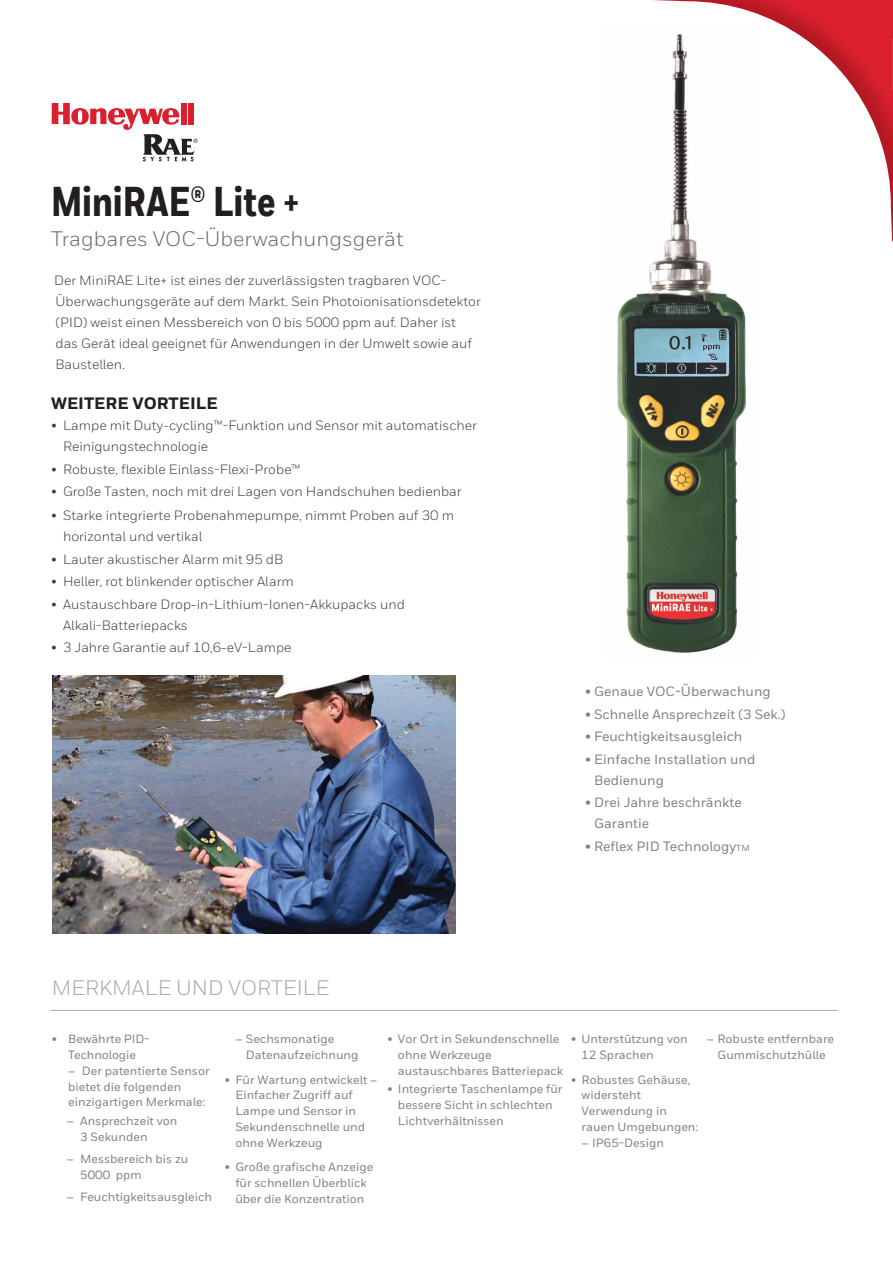
<style>
.page{position:relative;width:893px;height:1263px;background:#fff}
.page>*{position:absolute;margin:0;border:0;box-sizing:border-box;transform-origin:0 0}
.Paragraph_Style1{font:800 41.7px "Honeywell Cond";color:#231f20}
.Paragraph_Style2{font:21px "Honeywell Sans";color:#6c6d6f}
.Paragraph_Style6{font:21px "Honeywell Sans";color:#a7a9ac}
.Paragraph_Style4{font:800 16.5px "Honeywell Sans";color:#231f20}
.Paragraph_Style1-2{font:13.5px/21px "Honeywell Sans";color:#404041}
.Paragraph_Style3{font:13.5px/21px "Honeywell Sans";color:#404041}
.Paragraph_Style1-3{font:500 13.5px/21px "Honeywell Sans";color:#808285}
.Paragraph_Style5{font:13.5px/21px "Honeywell Sans";color:#404041}
.Paragraph_Style6-2{font:13.5px "Honeywell Sans";color:#404041}
.Paragraph_Style6-3{font:500 13.5px "Honeywell Sans";color:#808285}
.Paragraph_Style7{font:500 12px/15.8px "Honeywell Sans";color:#808285}
.Paragraph_Style10{font:500 12px/15.8px "Honeywell Sans";color:#808285}
.Paragraph_Style13{font:500 12px/15.8px "Honeywell Sans";color:#808285}
.Paragraph_Style15{font:500 12px/15.8px "Honeywell Sans";color:#808285}
.Paragraph_Style11{font:500 12px/15.8px "Honeywell Sans";color:#808285;text-align:center}
.Paragraph_Style16{font:500 12px/15.8px "Honeywell Sans";color:#808285;text-align:center}
.Paragraph_Style9{font:500 12px/15.8px "Honeywell Sans";color:#808285}
.Paragraph_Style14{font:500 12px/15.8px "Honeywell Sans";color:#808285}
.s1{font-size:8.85px}
</style>
<div class="page">
<svg style="left:52px;top:103px;width:146px;height:58px"></svg>
<hr style="left:51px;top:1010px;width:787px;height:1px;background:#a7a9ac">
<img style="left:617px;top:39px;width:129px;height:614px">
<img style="left:653px;top:0;width:239px;height:39px">
<img style="left:803px;top:38px;width:89px;height:51px">
<img style="left:854px;top:89px;width:38px;height:148px">
<img style="left:52px;top:675px;width:404px;height:258px">
<p class="Paragraph_Style1" style="left:51px;top:176px;width:250px">MiniRAE® Lite +</p>
<p class="Paragraph_Style2" style="left:51px;top:226px;width:354px">Tragbares VOC-Überwachungsgerät</p>
<p class="Paragraph_Style3" style="left:54px;top:270px;width:428px">Der MiniRAE Lite+ ist eines der zuverlässigsten tragbaren VOC-Überwachungsgeräte auf dem Markt. Sein Photoionisationsdetektor (PID) weist einen Messbereich von 0 bis 5000 ppm auf. Daher ist<br>das Gerät ideal geeignet für Anwendungen in der Umwelt sowie auf Baustellen.</p>
<p class="Paragraph_Style4" style="left:51px;top:393px;width:168px">WEITERE VORTEILE</p>
<p class="Paragraph_Style1-2" style="left:63px;top:415px;width:415px;text-indent:-12px">• Lampe mit Duty-cycling™-Funktion und Sensor mit automatischer<br>Reinigungstechnologie</p>
<p class="Paragraph_Style1-2" style="left:51px;top:459px;width:251px">• Robuste, flexible Einlass-Flexi-Probe™</p>
<p class="Paragraph_Style1-2" style="left:51px;top:481px;width:412px">• Große Tasten, noch mit drei Lagen von Handschuhen bedienbar</p>
<p class="Paragraph_Style5" style="left:63px;top:505px;width:392px;text-indent:-12px">• Starke integrierte Probenahmepumpe, nimmt Proben auf 30 m horizontal und vertikal</p>
<p class="Paragraph_Style1-2" style="left:51px;top:549px;width:234px">• Lauter akustischer Alarm mit 95 dB</p>
<p class="Paragraph_Style1-2" style="left:51px;top:571px;width:244px">• Heller, rot blinkender optischer Alarm</p>
<p class="Paragraph_Style1-2" style="left:63px;top:594px;width:343px;text-indent:-12px">• Austauschbare Drop-in-Lithium-Ionen-Akkupacks und<br>Alkali-Batteriepacks</p>
<p class="Paragraph_Style6-2" style="left:51px;top:639px;width:242px">• 3 Jahre Garantie auf 10,6-eV-Lampe</p>
<p class="Paragraph_Style1-3" style="left:585px;top:681px;width:187px">• Genaue VOC-Überwachung</p>
<p class="Paragraph_Style1-3" style="left:585px;top:704px;width:202px">• Schnelle Ansprechzeit (3 Sek.)</p>
<p class="Paragraph_Style1-3" style="left:585px;top:726px;width:159px">• Feuchtigkeitsausgleich</p>
<p class="Paragraph_Style1-3" style="left:594px;top:749px;width:163px;text-indent:-9px">• Einfache Installation und<br>Bedienung</p>
<p class="Paragraph_Style1-3" style="left:594px;top:792px;width:149px;text-indent:-9px">• Drei Jahre beschränkte<br>Garantie</p>
<p class="Paragraph_Style6-3" style="left:585px;top:838px;width:166px">• Reflex PID Technology<span class="s1">TM</span></p>
<p class="Paragraph_Style6" style="left:52px;top:976px;width:279px">MERKMALE UND VORTEILE</p>
<p class="Paragraph_Style7" style="left:52px;top:1032px;width:99px;text-align:center">• Bewährte PID-<br>Technologie</p>
<p class="Paragraph_Style7" style="left:68px;top:1063px;width:143px">– Der patentierte Sensor bietet die folgenden einzigartigen Merkmale:</p>
<p class="Paragraph_Style7" style="left:80px;top:1113px;width:99px;text-indent:-14px">– Ansprechzeit von<br>3 Sekunden</p>
<p class="Paragraph_Style7" style="left:80px;top:1151px;width:110px;text-indent:-14px">– Messbereich bis zu<br>5000 ppm</p>
<p class="Paragraph_Style7" style="left:67px;top:1189px;width:147px">– Feuchtigkeitsausgleich</p>
<p class="Paragraph_Style9" style="left:246px;top:1031px;width:114px;text-indent:-10px">– Sechsmonatige<br>Datenaufzeichnung</p>
<p class="Paragraph_Style10" style="left:235px;top:1072px;width:143px;text-indent:-10px">• Für Wartung entwickelt –<br>Einfacher Zugriff auf<br>Lampe und Sensor in<br>Sekundenschnelle und ohne Werkzeug</p>
<p class="Paragraph_Style11" style="left:225px;top:1160px;width:150px">• Große grafische Anzeige für schnellen Überblick über die Konzentration</p>
<p class="Paragraph_Style7" style="left:398px;top:1031px;width:167px;text-indent:-10px">• Vor Ort in Sekundenschnelle ohne Werkzeuge austauschbares Batteriepack</p>
<p class="Paragraph_Style13" style="left:398px;top:1082px;width:166px;text-indent:-10px">• Integrierte Taschenlampe für bessere Sicht in schlechten<br>Lichtverhältnissen</p>
<p class="Paragraph_Style14" style="left:581px;top:1031px;width:108px;text-indent:-10px">• Unterstützung von<br>12 Sprachen</p>
<p class="Paragraph_Style15" style="left:581px;top:1072px;width:118px;text-indent:-10px">• Robustes Gehäuse, widersteht<br>Verwendung in rauen Umgebungen:</p>
<p class="Paragraph_Style15" style="left:581px;top:1135px;width:84px">– IP65-Design</p>
<p class="Paragraph_Style16" style="left:707px;top:1031px;width:129px">– Robuste entfernbare<br>Gummischutzhülle</p>
</div>
